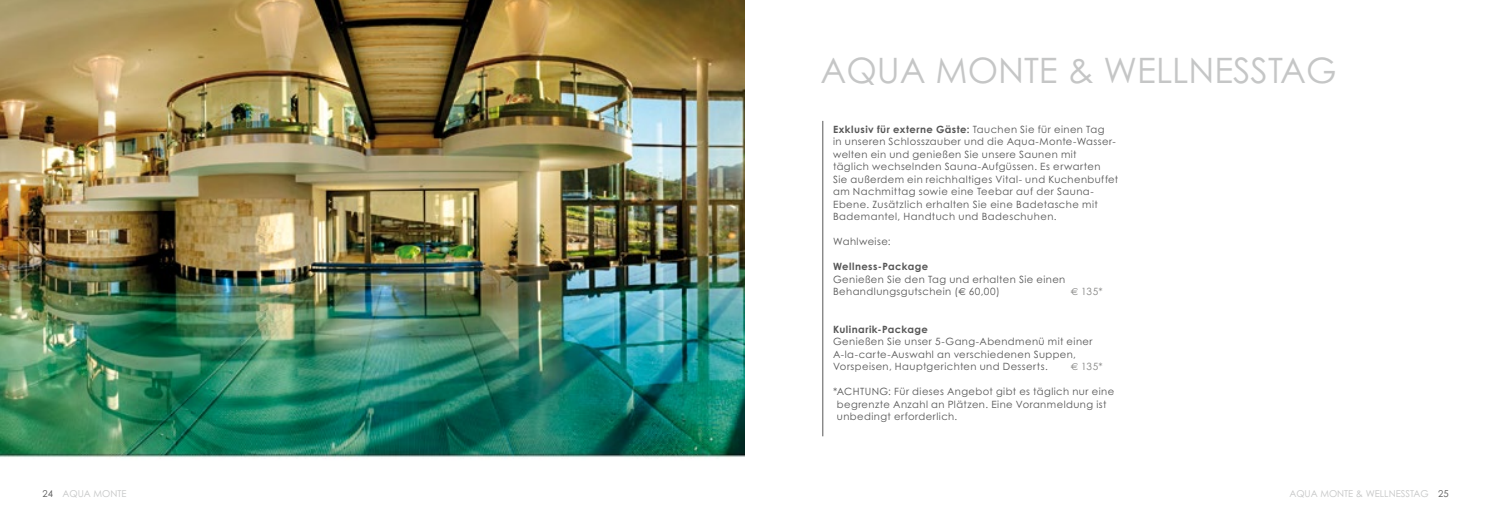
<style>
.page{position:relative;width:1489px;height:525px;background:#fff}
.page>*{position:absolute;margin:0;border:0;box-sizing:border-box;transform-origin:0 0}
.t1{font:35px "Century Gothic";color:#c5c6c6}
.t2{font:10px/12.5px "Century Gothic";letter-spacing:.045em;color:#565656}
.t3{font:700 10px "Century Gothic";letter-spacing:.04em;color:#565656}
.t4{font:10px "Century Gothic";letter-spacing:.015em;color:#878786}
.t5{font:9.5px "Century Gothic";color:#c5c6c6}
.s1{font-weight:700}
.s2{font-family:"Euro Sans Std"}
.s3{color:#565656}
</style>
<div class="page">
<hr style="left:822px;top:121px;width:1px;height:315px;background:#565656">
<img style="left:0;top:0;width:744px;height:459px">
<h1 class="t1" style="left:820px;top:49px;width:517px">AQUA MONTE &amp; WELLNESSTAG</h1>
<p class="t2" style="left:833px;top:123px;width:287px"><span class="s1">Exklusiv für externe Gäste:</span> Tauchen Sie für einen Tag<br>in unseren Schlosszauber und die Aqua-Monte-Wasser&shy;welten ein und genießen Sie unsere Saunen mit<br>täglich wechselnden Sauna-Aufgüssen. Es erwarten<br>Sie außerdem ein reichhaltiges Vital- und Kuchenbuffet am Nachmittag sowie eine Teebar auf der Sauna-Ebene. Zusätzlich erhalten Sie eine Badetasche mit Bademantel, Handtuch und Badeschuhen.</p>
<p class="t2" style="left:833px;top:235px;width:59px">Wahlweise:</p>
<p class="t3" style="left:833px;top:260px;width:96px">Wellness-Package</p>
<p class="t2" style="left:833px;top:273px;width:234px">Genießen Sie den Tag und erhalten Sie einen<br>Behandlungsgutschein (<span class="s2">€</span> 60,00)</p>
<p class="t4" style="left:1070px;top:285px;width:34px"><span class="s2">€</span> 135*</p>
<p class="t3" style="left:833px;top:323px;width:96px">Kulinarik-Package</p>
<p class="t2" style="left:833px;top:335px;width:261px">Genießen Sie unser 5-Gang-Abendmenü mit einer<br>A-la-carte-Auswahl an verschiedenen Suppen,<br>Vorspeisen, Hauptgerichten und Desserts.</p>
<p class="t4" style="left:1070px;top:360px;width:34px"><span class="s2">€</span> 135*</p>
<p class="t2" style="left:836px;top:385px;width:279px;text-indent:-4px">*ACHTUNG: Für dieses Angebot gibt es täglich nur eine begrenzte Anzahl an Plätzen. Eine Voranmeldung ist unbedingt erforderlich.</p>
<p class="t5" style="left:43px;top:487px;width:85px"><span class="s3">24</span> AQUA MONTE</p>
<p class="t5" style="left:1289px;top:487px;width:161px">AQUA MONTE &amp; WELLNESSTAG <span class="s3">25</span></p>
</div>
